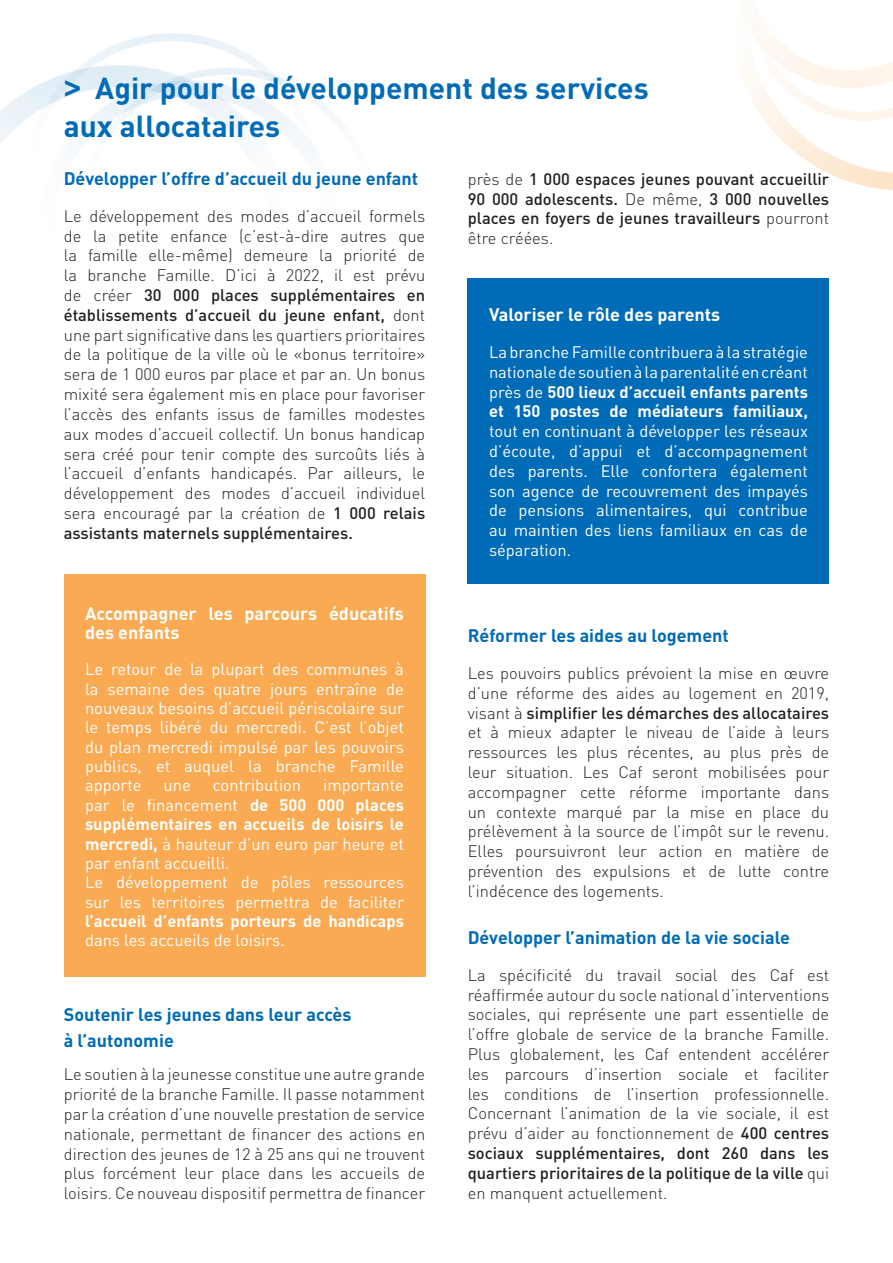
<style>
.page{position:relative;width:893px;height:1263px;background:#fff}
.page>*{position:absolute;margin:0;border:0;box-sizing:border-box;transform-origin:0 0}
.t1{font:700 30px "DIN";color:#006bb6}
.t2{font:700 18px "DIN";color:#006bb6}
.t3{font:700 18px/19.4px "DIN";color:#fff}
.t4{font:300 16.5px/19.8px "DIN";color:#231f20;text-align:justify}
.t5{font:16.5px/19.4px "DIN";color:#fff;text-align:justify}
.t6{font:500 16.5px/19.8px "DIN";color:#231f20;text-align:justify}
.s1{font-family:"Arial"}
.s2{font-weight:500}
.s3{font-weight:700}
.s4{font-weight:300}
</style>
<div class="page">
<svg style="left:748px;top:28px;width:145px;height:162px"></svg>
<svg style="left:0;top:54px;width:306px;height:90px"></svg>
<div style="left:37px;top:80px;width:304px;height:304px;border:16px solid #006bb6;border-radius:50%"></div>
<div style="left:84px;top:71px;width:288px;height:288px;background:#fff;border-radius:50%"></div>
<div style="left:28px;top:37px;width:289px;height:288px;background:#fff;border-radius:50%"></div>
<div style="left:24px;top:33px;width:297px;height:296px;border:8px solid #006bb6;border-radius:50%"></div>
<div style="left:64px;top:574px;width:361px;height:403px;background:#f9aa53"></div>
<div style="left:468px;top:278px;width:361px;height:306px;background:#006bb6"></div>
<p class="t1" style="left:64px;top:69px;width:586px"><span class="s1">&gt;</span> Agir pour le développement des services</p>
<p class="t1" style="left:64px;top:107px;width:218px">aux allocataires</p>
<p class="t2" style="left:64px;top:167px;width:356px">Développer l’offre d’accueil du jeune enfant</p>
<p class="t4" style="left:64px;top:206px;width:363px">Le développement des modes d’accueil formels de la petite enfance (c’est-à-dire autres que la famille elle-même) demeure la priorité de la branche Famille. D’ici à 2022, il est prévu de créer <span class="s2">30 000 places supplémentaires en établissements d’accueil du jeune enfant,</span> dont une part significative dans les quartiers prioritaires de la politique de la ville où le «bonus territoire» sera de 1 000 euros par place et par an. Un bonus mixité sera également mis en place pour favoriser l’accès des enfants issus de familles modestes aux modes d’accueil collectif. Un bonus handicap sera créé pour tenir compte des surcoûts liés à l’accueil d’enfants handicapés. Par ailleurs, le développement des modes d’accueil individuel sera encouragé par la création de <span class="s2">1 000 relais assistants maternels supplémentaires.</span></p>
<p class="t3" style="left:85px;top:603px;width:320px">Accompagner les parcours éducatifs des enfants</p>
<p class="t5" style="left:85px;top:659px;width:320px">Le retour de la plupart des communes à la semaine des quatre jours entraîne de nouveaux besoins d’accueil périscolaire sur le temps libéré du mercredi. C’est l’objet du plan mercredi impulsé par les pouvoirs publics, et auquel la branche Famille apporte</p>
<p class="t5" style="left:85px;top:775px;width:320px;text-indent:238px">importante par le financement <span class="s3">de 500 000 places supplémentaires en accueils de loisirs le mercredi,</span> à hauteur d’un euro par heure et par enfant accueilli.</p>
<p class="t5" style="left:85px;top:872px;width:320px">Le développement de pôles ressources sur les territoires permettra de faciliter <span class="s3">l’accueil d’enfants porteurs de handicaps </span>dans les accueils de loisirs.</p>
<p class="t5" style="left:163px;top:775px;width:29px">une</p>
<p class="t5" style="left:213px;top:775px;width:90px">contribution</p>
<p class="t2" style="left:64px;top:1003px;width:289px">Soutenir les jeunes dans leur accès</p>
<p class="t2" style="left:64px;top:1029px;width:112px">à l’autonomie</p>
<p class="t4" style="left:64px;top:1064px;width:363px">Le soutien à la jeunesse constitue une autre grande priorité de la branche Famille. Il passe notamment par la création d’une nouvelle prestation de service nationale, permettant de financer des actions en direction des jeunes de 12 à 25 ans qui ne trouvent plus forcément leur place dans les accueils de loisirs. Ce nouveau dispositif permettra de financer</p>
<p class="t6" style="left:468px;top:168px;width:363px"><span class="s4">près de</span> 1 000 espaces jeunes pouvant accueillir 90 000 adolescents. <span class="s4">De même,</span> 3 000 nouvelles places en foyers de jeunes travailleurs <span class="s4">pourront être créées.</span></p>
<p class="t3" style="left:489px;top:304px;width:233px">Valoriser le rôle des parents</p>
<p class="t5" style="left:489px;top:342px;width:320px;line-height:19.8px">La branche Famille contribuera à la stratégie nationale de soutien à la parentalité en créant près de <span class="s3">500 lieux d’accueil enfants parents et 150 postes de médiateurs familiaux, </span>tout en continuant à développer les réseaux d’écoute, d’appui et d’accompagnement des parents. Elle confortera également son agence de recouvrement des impayés de pensions alimentaires, qui contribue au maintien des liens familiaux en cas de séparation.</p>
<p class="t2" style="left:468px;top:624px;width:263px">Réformer les aides au logement</p>
<p class="t4" style="left:468px;top:663px;width:363px">Les pouvoirs publics prévoient la mise en œuvre d’une réforme des aides au logement en 2019, visant à <span class="s2">simplifier les démarches des allocataires </span>et à mieux adapter le niveau de l’aide à leurs ressources les plus récentes, au plus près de leur situation. Les Caf seront mobilisées pour accompagner cette réforme importante dans un contexte marqué par la mise en place du prélèvement à la source de l’impôt sur le revenu.<br>Elles poursuivront leur action en matière de prévention des expulsions et de lutte contre l’indécence des logements.</p>
<p class="t2" style="left:468px;top:926px;width:324px">Développer l’animation de la vie sociale</p>
<p class="t4" style="left:468px;top:965px;width:363px">La spécificité du travail social des Caf est réaffirmée autour du socle national d’interventions sociales, qui représente une part essentielle de l’offre globale de service de la branche Famille.<br>Plus globalement, les Caf entendent accélérer les parcours d’insertion sociale et faciliter les conditions de l’insertion professionnelle.<br>Concernant l’animation de la vie sociale, il est prévu d’aider au fonctionnement de <span class="s2">400 centres sociaux supplémentaires, dont 260 dans les quartiers prioritaires de la politique de la ville</span> qui en manquent actuellement.</p>
</div>
